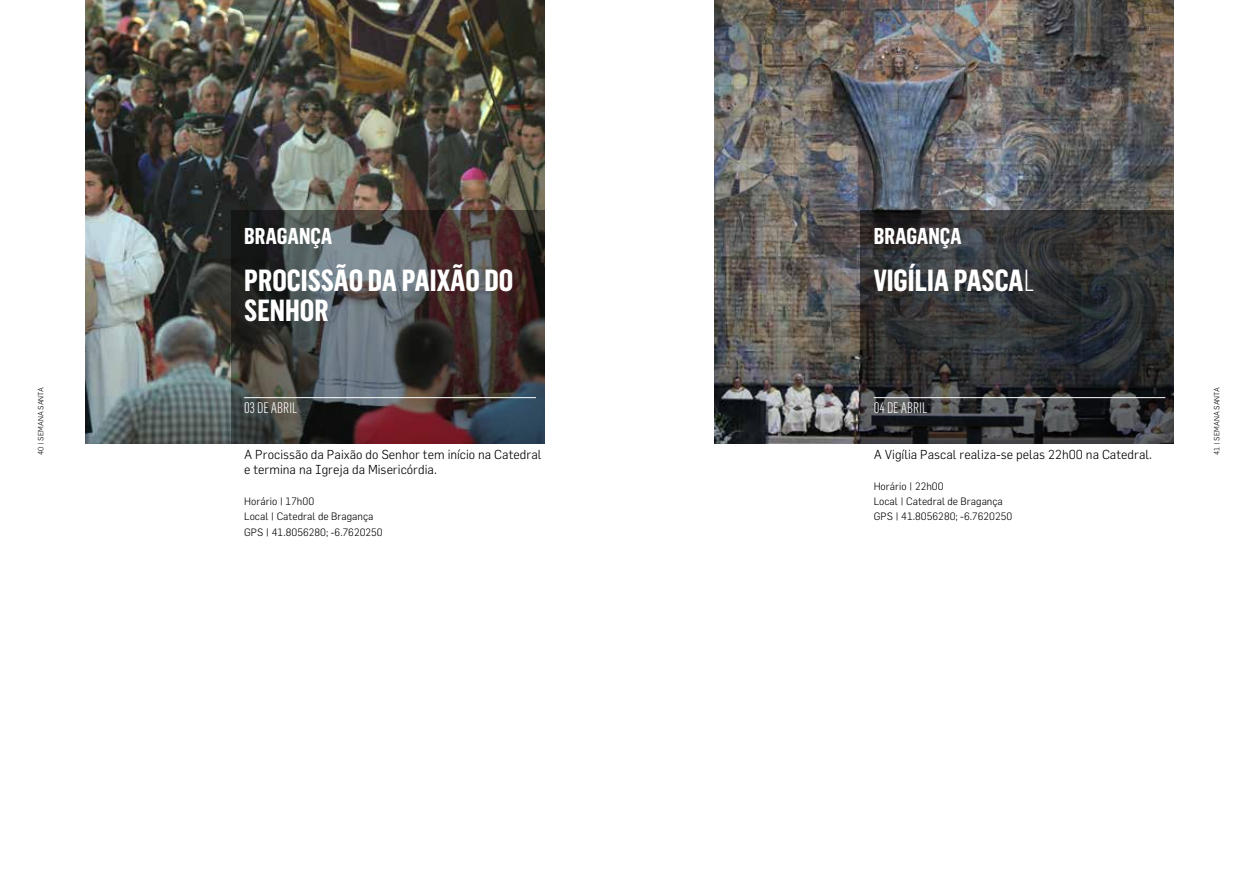
<style>
.page{position:relative;width:1259px;height:893px;background:#fff}
.page>*{position:absolute;margin:0;border:0;box-sizing:border-box;transform-origin:0 0}
.t1{font:700 30px/30.6px "Flama Condensed";color:#fff}
.t2{font:700 22.5px "Flama Condensed";letter-spacing:-.005em;color:#fff}
.t3{font:300 15px "Flama Condensed";color:#fff}
.t4{font:300 12.75px/15.3px "Flama";color:#000}
.t5{font:300 10.5px/15.3px "Flama";color:#000}
.t6{font:300 7.5px "Flama";color:#000}
.s1{font-weight:300}
</style>
<div class="page">
<img style="left:714px;top:0;width:460px;height:444px">
<svg style="left:861px;top:210px;width:313px;height:234px;background:#313234"></svg>
<img style="left:85px;top:0;width:459px;height:444px">
<svg style="left:231px;top:210px;width:313px;height:234px;background:#464143"></svg>
<hr style="left:873px;top:397px;width:292px;height:1px;background:#fff">
<hr style="left:244px;top:397px;width:292px;height:1px;background:#fff">
<p class="t6" style="left:36px;top:455px;width:69px;rotate:-90deg">40 | SEMANA SANTA</p>
<h2 class="t2" style="left:244px;top:222px;width:23px">BRAGAN</h2>
<h2 class="t2" style="left:310px;top:222px;width:22px">ÇA</h2>
<h1 class="t1" style="left:244px;top:264px;width:271px">PROCISSÃO DA PAIXÃO DO<br>SENHOR</h1>
<h3 class="t3" style="left:244px;top:399px;width:55px">03 DE ABRIL</h3>
<p class="t4" style="left:244px;top:447px;width:299px">A Procissão da Paixão do Senhor tem início na Catedral e termina na Igreja da Misericórdia.</p>
<p class="t5" style="left:244px;top:493px;width:140px">Horário | 17h00<br>Local | Catedral de Bragança<br>GPS | 41.8056280; -6.7620250</p>
<h2 class="t2" style="left:873px;top:222px;width:23px">BRAGAN</h2>
<h2 class="t2" style="left:940px;top:222px;width:22px">ÇA</h2>
<h1 class="t1" style="left:873px;top:264px;width:162px">VIGÍLIA PASCA<span class="s1">L</span></h1>
<h3 class="t3" style="left:873px;top:399px;width:55px">04 DE ABRIL</h3>
<p class="t4" style="left:873px;top:447px;width:280px">A Vigília Pascal realiza-se pelas 22h00 na Catedral.</p>
<p class="t5" style="left:873px;top:478px;width:140px">Horário | 22h00<br>Local | Catedral de Bragança<br>GPS | 41.8056280; -6.7620250</p>
<p class="t6" style="left:1212px;top:455px;width:69px;rotate:-90deg">41 | SEMANA SANTA</p>
</div>
